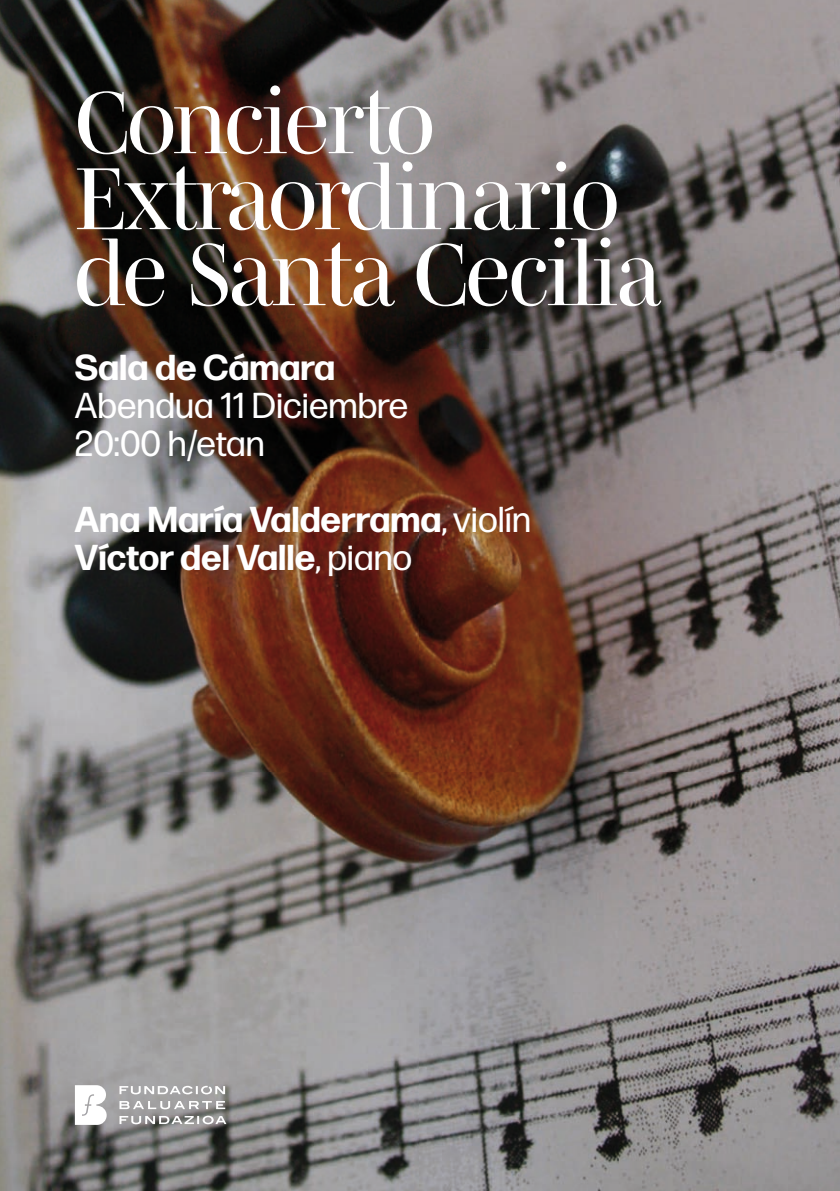
<style>
.page{position:relative;width:840px;height:1191px;background:#fff}
.page>*{position:absolute;margin:0;border:0;box-sizing:border-box;transform-origin:0 0}
.t1{font:90px/76px "Mencken Pro Head";letter-spacing:-.03em;color:#fff}
.t2{font:700 36px/38px "Forma DJR Text";color:#fff}
.t3{font:36px/38px "Forma DJR Text";color:#fff}
.s1{font-weight:400}
</style>
<div class="page">
<img style="left:0;top:0;width:839px;height:1191px">
<svg style="left:75px;top:1085px;width:151px;height:39px"></svg>
<h1 class="t1" style="left:75px;top:73px;width:588px">Concierto<br>Extraordinario de Santa Cecilia</h1>
<p class="t2" style="left:75px;top:347px;width:261px">Sala de Cámara</p>
<p class="t3" style="left:75px;top:385px;width:334px">Abendua 11 Diciembre<br>20:00 h/etan</p>
<p class="t2" style="left:75px;top:499px;width:457px">Ana María Valderrama<span class="s1">, violín<br></span>Víctor del Valle<span class="s1">, piano</span></p>
</div>
